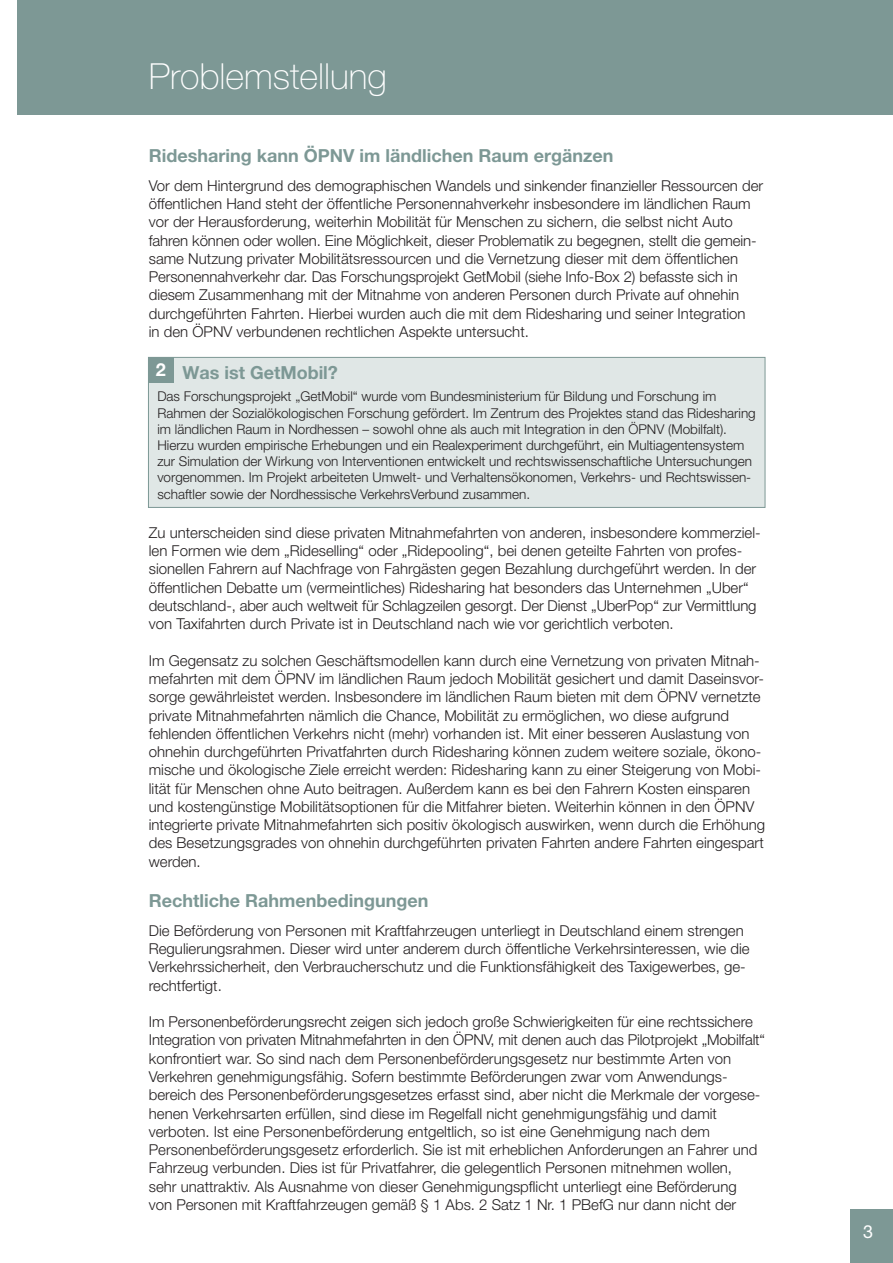
<style>
.page{position:relative;width:893px;height:1263px;background:#fff}
.page>*{position:absolute;margin:0;border:0;box-sizing:border-box;transform-origin:0 0}
.t1{font:100 36px "Helvetica Neue LT Pro";color:#fff}
.t2{font:700 18px "Helvetica Neue LT Pro";color:#7d9895}
.t3{font:18px "Helvetica Neue LT Pro";color:#fff}
.t4{font:700 18px "Helvetica Neue LT Pro";color:#fff}
.t5{font:300 15px/18.3px "Helvetica Neue LT Pro";color:#231f20}
.t6{font:300 13.5px/16.2px "Helvetica Neue LT Pro";color:#231f20}
</style>
<div class="page">
<div style="left:17px;top:0;width:876px;height:115px;background:#7d9895"></div>
<div style="left:850px;top:1210px;width:43px;height:53px;background:#7d9895"></div>
<div style="left:148px;top:357px;width:617px;height:150px;background:#e0e7e6"></div>
<div style="left:148px;top:357px;width:617px;height:151px;border:1px solid #7d9895"></div>
<div style="left:148px;top:357px;width:26px;height:26px;background:#7d9895"></div>
<h1 class="t1" style="left:149px;top:56px;width:240px">Problemstellung</h1>
<p class="t2" style="left:149px;top:144px;width:466px">Ridesharing kann ÖPNV im ländlichen Raum ergänzen</p>
<p class="t5" style="left:149px;top:176px;width:616px">Vor dem Hintergrund des demographischen Wandels und sinkender finanzieller Ressourcen der öffentlichen Hand steht der öffentliche Personennahverkehr insbesondere im ländlichen Raum vor der Herausforderung, weiterhin Mobilität für Menschen zu sichern, die selbst nicht Auto fahren können oder wollen. Eine Möglichkeit, dieser Problematik zu begegnen, stellt die gemein&shy;same Nutzung privater Mobilitätsressourcen und die Vernetzung dieser mit dem öffentlichen Personennahverkehr dar. Das Forschungsprojekt GetMobil (siehe Info-Box 2) befasste sich in diesem Zusammenhang mit der Mitnahme von anderen Personen durch Private auf ohnehin durchgeführten Fahrten. Hierbei wurden auch die mit dem Ridesharing und seiner Integration<br>in den ÖPNV verbundenen rechtlichen Aspekte untersucht.</p>
<p class="t4" style="left:156px;top:359px;width:12px">2</p>
<p class="t2" style="left:182px;top:362px;width:157px">Was ist GetMobil?</p>
<p class="t6" style="left:157px;top:388px;width:600px">Das Forschungsprojekt „GetMobil“ wurde vom Bundesministerium für Bildung und Forschung im Rahmen der Sozialökologischen Forschung gefördert. Im Zentrum des Projektes stand das Ridesharing im ländlichen Raum in Nordhessen – sowohl ohne als auch mit Integration in den ÖPNV (Mobilfalt).<br>Hierzu wurden empirische Erhebungen und ein Realexperiment durchgeführt, ein Multiagentensystem zur Simulation der Wirkung von Interventionen entwickelt und rechtswissenschaftliche Untersuchungen vorgenommen. Im Projekt arbeiteten Umwelt- und Verhaltensökonomen, Verkehrs- und Rechtswissen&shy;schaftler sowie der Nordhessische VerkehrsVerbund zusammen.</p>
<p class="t5" style="left:149px;top:523px;width:613px">Zu unterscheiden sind diese privaten Mitnahmefahrten von anderen, insbesondere kommerziel&shy;len Formen wie dem „Rideselling“ oder „Ridepooling“, bei denen geteilte Fahrten von profes&shy;sionellen Fahrern auf Nachfrage von Fahrgästen gegen Bezahlung durchgeführt werden. In der öffentlichen Debatte um (vermeintliches) Ridesharing hat besonders das Unternehmen „Uber“ deutschland-, aber auch weltweit für Schlagzeilen gesorgt. Der Dienst „UberPop“ zur Vermittlung von Taxifahrten durch Private ist in Deutschland nach wie vor gerichtlich verboten.</p>
<p class="t5" style="left:149px;top:651px;width:618px">Im Gegensatz zu solchen Geschäftsmodellen kann durch eine Vernetzung von privaten Mitnah&shy;mefahrten mit dem ÖPNV im ländlichen Raum jedoch Mobilität gesichert und damit Daseinsvor&shy;sorge gewährleistet werden. Insbesondere im ländlichen Raum bieten mit dem ÖPNV vernetzte private Mitnahmefahrten nämlich die Chance, Mobilität zu ermöglichen, wo diese aufgrund fehlenden öffentlichen Verkehrs nicht (mehr) vorhanden ist. Mit einer besseren Auslastung von ohnehin durchgeführten Privatfahrten durch Ridesharing können zudem weitere soziale, ökono&shy;mische und ökologische Ziele erreicht werden: Ridesharing kann zu einer Steigerung von Mobi&shy;lität für Menschen ohne Auto beitragen. Außerdem kann es bei den Fahrern Kosten einsparen und kostengünstige Mobilitätsoptionen für die Mitfahrer bieten. Weiterhin können in den ÖPNV integrierte private Mitnahmefahrten sich positiv ökologisch auswirken, wenn durch die Erhöhung des Besetzungsgrades von ohnehin durchgeführten privaten Fahrten andere Fahrten eingespart werden.</p>
<p class="t2" style="left:149px;top:889px;width:281px">Rechtliche Rahmenbedingungen</p>
<p class="t5" style="left:149px;top:921px;width:602px">Die Beförderung von Personen mit Kraftfahrzeugen unterliegt in Deutschland einem strengen Regulierungsrahmen. Dieser wird unter anderem durch öffentliche Verkehrsinteressen, wie die Verkehrssicherheit, den Verbraucherschutz und die Funktionsfähigkeit des Taxigewerbes, ge&shy;rechtfertigt.</p>
<p class="t5" style="left:149px;top:1012px;width:618px">Im Personenbeförderungsrecht zeigen sich jedoch große Schwierigkeiten für eine rechtssichere Integration von privaten Mitnahmefahrten in den ÖPNV, mit denen auch das Pilotprojekt „Mobilfalt“ konfrontiert war. So sind nach dem Personenbeförderungsgesetz nur bestimmte Arten von Verkehren genehmigungsfähig. Sofern bestimmte Beförderungen zwar vom Anwendungs&shy;bereich des Personenbeförderungsgesetzes erfasst sind, aber nicht die Merkmale der vorgese&shy;henen Verkehrsarten erfüllen, sind diese im Regelfall nicht genehmigungsfähig und damit verboten. Ist eine Personenbeförderung entgeltlich, so ist eine Genehmigung nach dem Personenbeförderungsgesetz erforderlich. Sie ist mit erheblichen Anforderungen an Fahrer und Fahrzeug verbunden. Dies ist für Privatfahrer, die gelegentlich Personen mitnehmen wollen,<br>sehr unattraktiv. Als Ausnahme von dieser Genehmigungspflicht unterliegt eine Beförderung<br>von Personen mit Kraftfahrzeugen gemäß § 1 Abs. 2 Satz 1 Nr. 1 PBefG nur dann nicht der</p>
<p class="t3" style="left:863px;top:1220px;width:12px">3</p>
</div>
